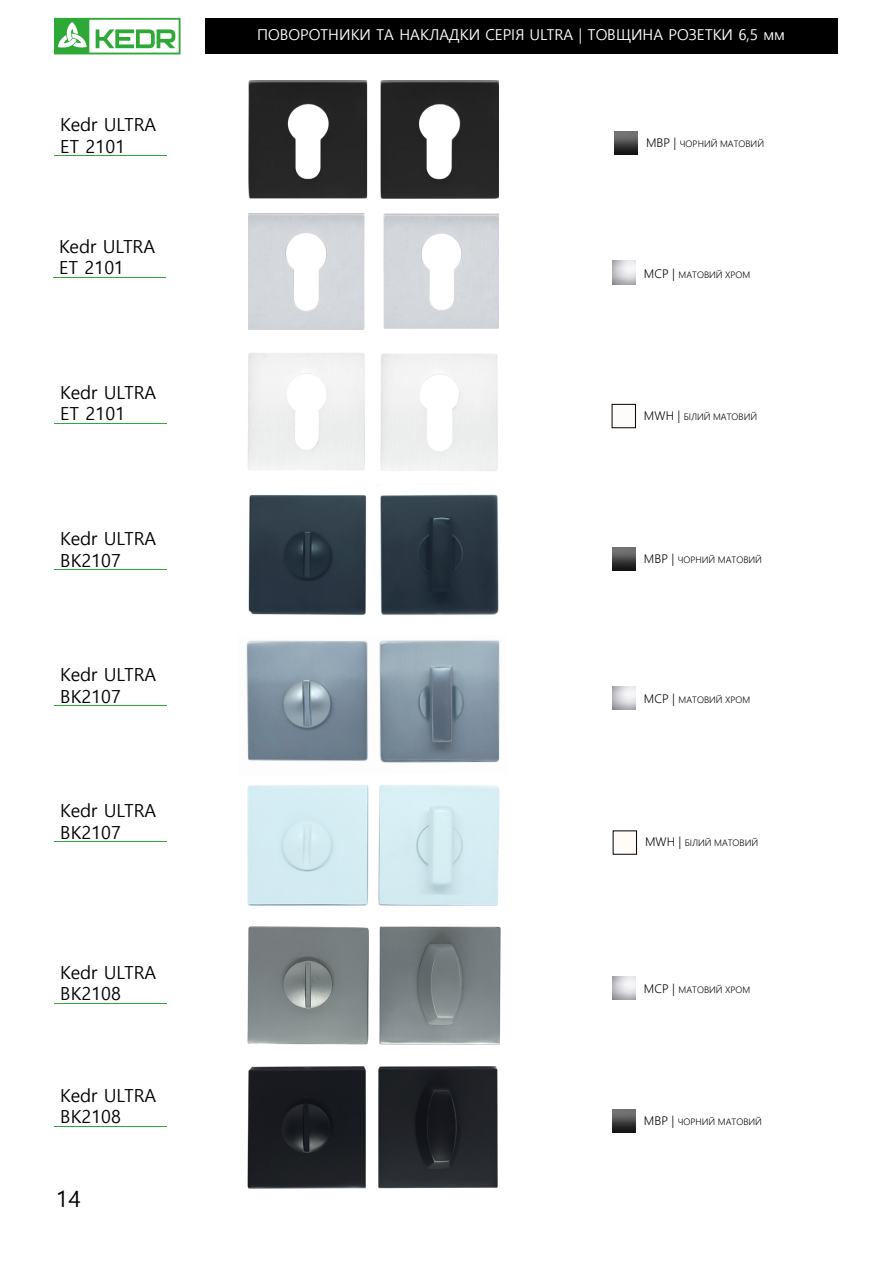
<style>
.page{position:relative;width:893px;height:1263px;background:#fff}
.page>*{position:absolute;margin:0;border:0;box-sizing:border-box;transform-origin:0 0}
.t1{font:22.5px "Malgun Gothic";color:#000}
.t2{font:18px/21.6px "Malgun Gothic";color:#000}
.t3{font:15px "Malgun Gothic";color:#fff}
.t4{font:300 9px "Malgun Gothic";color:#000}
.s1{font-size:12px}
</style>
<div class="page">
<svg style="left:54px;top:18px;width:127px;height:36px"></svg>
<div style="left:205px;top:18px;width:633px;height:36px;background:#000"></div>
<img style="left:248px;top:80px;width:251px;height:119px">
<img style="left:248px;top:213px;width:251px;height:116px">
<hr style="left:54px;top:156px;width:113px;height:1px;background:#2ea836">
<hr style="left:53px;top:277px;width:113px;height:1px;background:#2ea836">
<hr style="left:54px;top:423px;width:113px;height:1px;background:#2ea836">
<img style="left:614px;top:131px;width:24px;height:24px">
<div style="left:612px;top:404px;width:24px;height:24px;background:#fffbf8;border:1px solid #020203"></div>
<img style="left:612px;top:547px;width:23px;height:23px">
<div style="left:613px;top:831px;width:24px;height:23px;background:#fffbf8"></div>
<hr style="left:54px;top:569px;width:113px;height:1px;background:#2ea836">
<hr style="left:54px;top:705px;width:113px;height:1px;background:#2ea836">
<hr style="left:54px;top:841px;width:113px;height:1px;background:#2ea836">
<img style="left:247px;top:926px;width:254px;height:119px">
<hr style="left:54px;top:1003px;width:113px;height:1px;background:#2ea836">
<img style="left:247px;top:1066px;width:251px;height:123px">
<hr style="left:54px;top:1126px;width:113px;height:1px;background:#2ea836">
<img style="left:612px;top:1109px;width:23px;height:23px">
<img style="left:248px;top:494px;width:251px;height:121px">
<img style="left:246px;top:640px;width:254px;height:123px">
<img style="left:247px;top:785px;width:253px;height:121px">
<h2 class="t2" style="left:60px;top:114px;width:98px">Kedr ULTRA<br>ET 2101</h2>
<h2 class="t2" style="left:59px;top:236px;width:98px">Kedr ULTRA<br>ET 2101</h2>
<h2 class="t2" style="left:60px;top:382px;width:98px">Kedr ULTRA<br>ET 2101</h2>
<h2 class="t2" style="left:60px;top:528px;width:98px">Kedr ULTRA<br>BK2107</h2>
<h2 class="t2" style="left:60px;top:664px;width:98px">Kedr ULTRA<br>BK2107</h2>
<h2 class="t2" style="left:60px;top:800px;width:98px">Kedr ULTRA<br>BK2107</h2>
<h2 class="t2" style="left:60px;top:962px;width:98px">Kedr ULTRA<br>BK2108</h2>
<h2 class="t2" style="left:60px;top:1085px;width:98px">Kedr ULTRA<br>BK2108</h2>
<h1 class="t1" style="left:56px;top:1186px;width:26px">14</h1>
<h3 class="t3" style="left:257px;top:26px;width:529px">ПОВОРОТНИКИ ТА НАКЛАДКИ СЕРIЯ ULTRA | ТОВЩИНА РОЗЕТКИ 6,5 мм</h3>
<p class="t4" style="left:646px;top:138px;width:119px"><span class="s1">MBP |</span> ЧОРНИЙ МАТОВИЙ</p>
<p class="t4" style="left:644px;top:269px;width:108px"><span class="s1">MСP |</span> МАТОВИЙ ХРОМ</p>
<p class="t4" style="left:644px;top:411px;width:115px"><span class="s1">MWH |</span> БIЛИЙ МАТОВИЙ</p>
<p class="t4" style="left:644px;top:554px;width:119px"><span class="s1">MBP |</span> ЧОРНИЙ МАТОВИЙ</p>
<p class="t4" style="left:644px;top:694px;width:108px"><span class="s1">MСP |</span> МАТОВИЙ ХРОМ</p>
<p class="t4" style="left:645px;top:838px;width:115px"><span class="s1">MWH |</span> БIЛИЙ МАТОВИЙ</p>
<p class="t4" style="left:644px;top:985px;width:108px"><span class="s1">MСP |</span> МАТОВИЙ ХРОМ</p>
<p class="t4" style="left:644px;top:1116px;width:119px"><span class="s1">MBP |</span> ЧОРНИЙ МАТОВИЙ</p>
</div>
